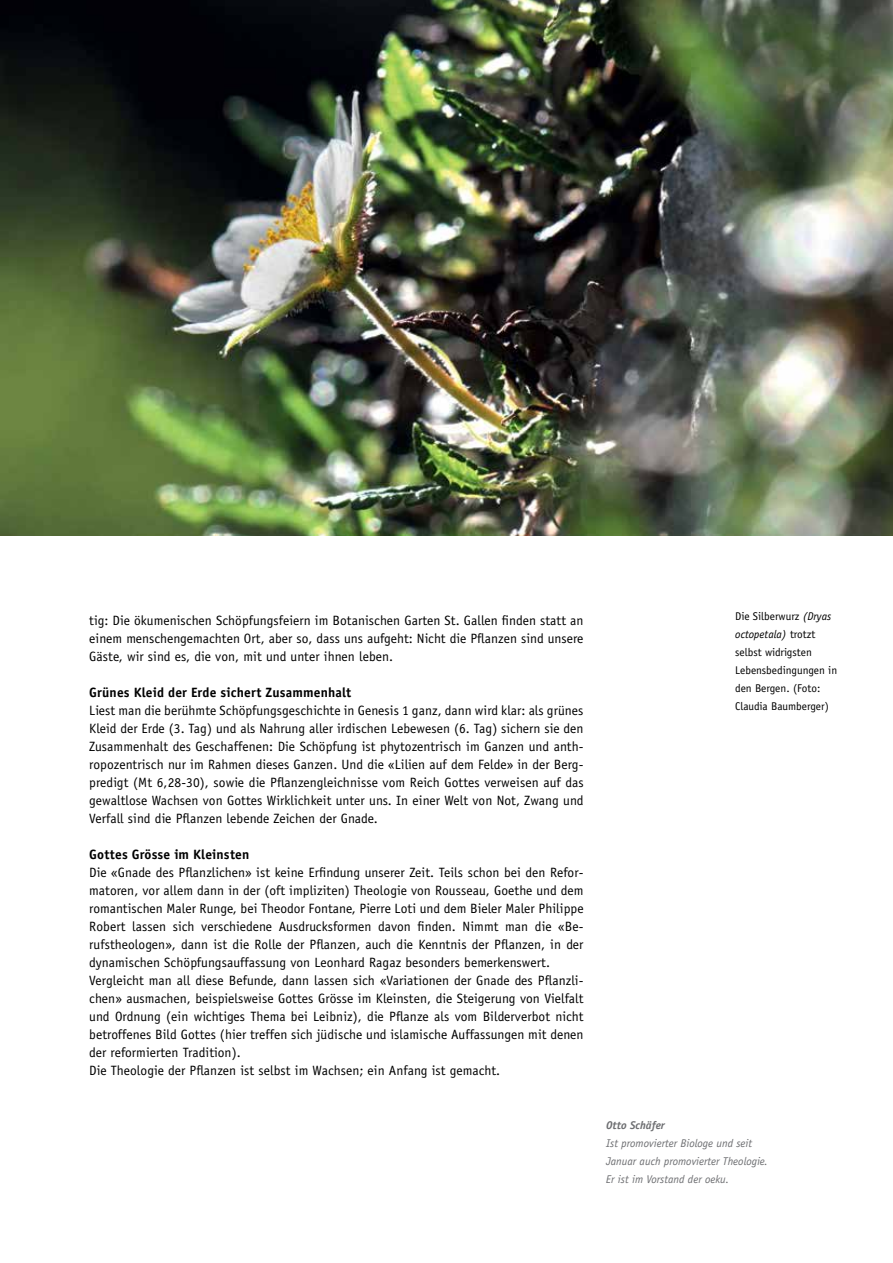
<style>
.page{position:relative;width:893px;height:1263px;background:#fff}
.page>*{position:absolute;margin:0;border:0;box-sizing:border-box;transform-origin:0 0}
.t1{font:13.5px/18px "Officina Sans";letter-spacing:.005em;color:#000;text-align:justify}
.t2{font:700 13.5px "Officina Sans";letter-spacing:.01em;color:#000}
.t3{font:11.25px/18px "Officina Sans";color:#000}
.t4{font:italic 11.25px/18px "Officina Sans";color:#6d6e71}
.t5{font:italic 700 11.25px "Officina Sans";color:#6d6e71}
.s1{font-style:italic}
</style>
<div class="page">
<img style="left:0;top:0;width:893px;height:535px">
<p class="t1" style="left:89px;top:611px;width:496px">tig: Die ökumenischen Schöpfungsfeiern im Botanischen Garten St. Gallen finden statt an einem menschengemachten Ort, aber so, dass uns aufgeht: Nicht die Pflanzen sind unsere Gäste, wir sind es, die von, mit und unter ihnen leben.</p>
<p class="t2" style="left:89px;top:684px;width:263px">Grünes Kleid der Erde sichert Zusammenhalt</p>
<p class="t1" style="left:89px;top:701px;width:496px">Liest man die berühmte Schöpfungsgeschichte in Genesis 1 ganz, dann wird klar: als grünes Kleid der Erde (3. Tag) und als Nahrung aller irdischen Lebewesen (6. Tag) sichern sie den Zusammenhalt des Geschaffenen: Die Schöpfung ist phytozentrisch im Ganzen und anth&shy;ropozentrisch nur im Rahmen dieses Ganzen. Und die «Lilien auf dem Felde» in der Berg&shy;predigt (Mt 6,28-30), sowie die Pflanzengleichnisse vom Reich Gottes verweisen auf das gewaltlose Wachsen von Gottes Wirklichkeit unter uns. In einer Welt von Not, Zwang und Verfall sind die Pflanzen lebende Zeichen der Gnade.</p>
<p class="t2" style="left:89px;top:846px;width:162px">Gottes Grösse im Kleinsten</p>
<p class="t1" style="left:89px;top:863px;width:496px;text-align:left">Die «Gnade des Pflanzlichen» ist keine Erfindung unserer Zeit. Teils schon bei den Refor&shy;matoren, vor allem dann in der (oft impliziten) Theologie von Rousseau, Goethe und dem romantischen Maler Runge, bei Theodor Fontane, Pierre Loti und dem Bieler Maler Philippe Robert lassen sich verschiedene Ausdrucksformen davon finden. Nimmt man die «Be&shy;rufstheologen», dann ist die Rolle der Pflanzen, auch die Kenntnis der Pflanzen, in der dynamischen Schöpfungsauffassung von Leonhard Ragaz besonders bemerkenswert.<br>Vergleicht man all diese Befunde, dann lassen sich «Variationen der Gnade des Pflanzli&shy;chen» ausmachen, beispielsweise Gottes Grösse im Kleinsten, die Steigerung von Vielfalt und Ordnung (ein wichtiges Thema bei Leibniz), die Pflanze als vom Bilderverbot nicht betroffenes Bild Gottes (hier treffen sich jüdische und islamische Auffassungen mit denen der reformierten Tradition).<br>Die Theologie der Pflanzen ist selbst im Wachsen; ein Anfang ist gemacht.</p>
<p class="t3" style="left:735px;top:607px;width:103px">Die Silberwurz <span class="s1">(Dryas octopetala)</span> trotzt selbst widrigsten<br>Lebensbedingungen in den Bergen. (Foto:<br>Claudia Baumberger)</p>
<p class="t5" style="left:606px;top:1118px;width:60px">Otto Schäfer</p>
<p class="t4" style="left:606px;top:1134px;width:163px">Ist promovierter Biologe und seit<br>Januar auch promovierter Theologie.<br>Er ist im Vorstand der oeku.</p>
</div>
